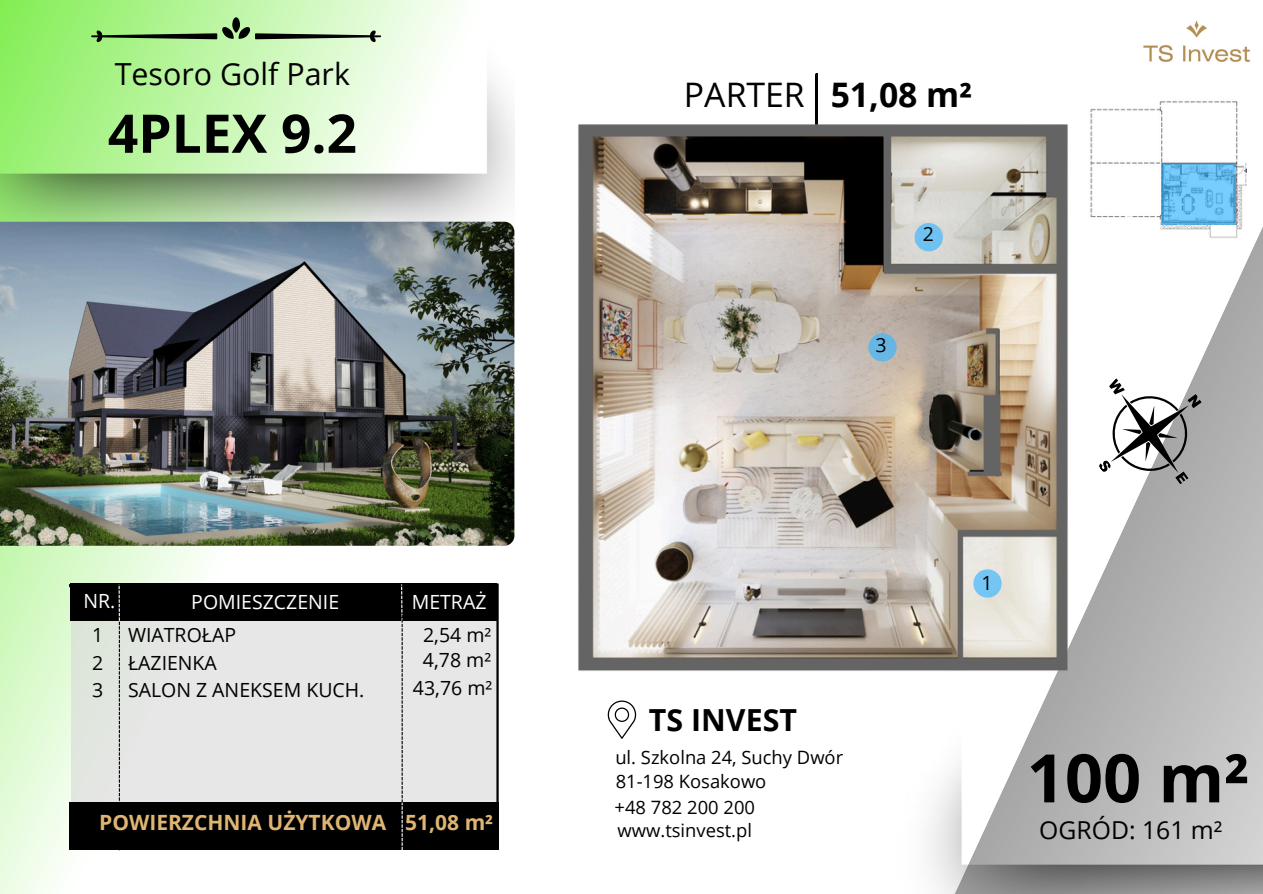
<style>
.page{position:relative;width:1263px;height:894px;background:#fff}
.page>*{position:absolute;margin:0;border:0;box-sizing:border-box;transform-origin:0 0}
.t1{font:700 66.9px "Open Sans";color:#000}
.t2{font:700 53.25px "Open Sans";color:#000}
.t3{font:700 33.75px "Open Sans";color:#000}
.t4{font:33.75px "Open Sans";color:#000}
.t5{font:30.45px "Open Sans";color:#000}
.t6{font:700 30.45px "Open Sans";color:#000}
.t7{font:24.75px "Open Sans";color:#000}
.t8{font:700 21px "Open Sans";color:#dfb572}
.t9{font:19.5px "Open Sans";color:#000}
.t10{font:19.5px "Open Sans";color:#fff}
.t11{font:18.45px "Open Sans";color:#000}
</style>
<div class="page">
<svg style="left:0;top:0;width:505px;height:893px"></svg>
<img style="left:1143px;top:20px;width:107px;height:42px">
<svg style="left:91px;top:17px;width:290px;height:16px;background:#b8eba2"></svg>
<svg style="left:816px;top:74px;width:1px;height:50px"></svg>
<svg style="left:1078px;top:227px;width:185px;height:489px"></svg>
<img style="left:578px;top:124px;width:500px;height:615px">
<div style="left:1101px;top:276px;width:60px;height:11px;background:#fff"></div>
<div style="left:1139px;top:281px;width:61px;height:11px;background:#fff"></div>
<img style="left:0;top:252px;width:514px;height:293px">
<img style="left:897px;top:716px;width:366px;height:177px">
<svg style="left:608px;top:700px;width:28px;height:38px"></svg>
<svg style="left:1082px;top:365px;width:135px;height:136px"></svg>
<img style="left:0;top:33px;width:515px;height:219px">
<div style="left:868px;top:333px;width:29px;height:28px;background:#67b6e3;border-radius:50%"></div>
<div style="left:973px;top:569px;width:29px;height:28px;background:#74c6f3;border-radius:50%"></div>
<img style="left:70px;top:584px;width:426px;height:218px">
<div style="left:71px;top:583px;width:426px;height:37px;background:#000"></div>
<svg style="left:119px;top:584px;width:1px;height:218px"></svg>
<div style="left:70px;top:802px;width:429px;height:48px;background:#000"></div>
<svg style="left:401px;top:584px;width:2px;height:266px"></svg>
<div style="left:915px;top:223px;width:28px;height:28px;background:#6fc1f1;border-radius:50%"></div>
<hr style="left:496px;top:583px;width:3px;height:252px;background:#000">
<img style="left:1087px;top:101px;width:159px;height:140px">
<svg style="left:1162px;top:163px;width:74px;height:61px;background:#66bbed"></svg>
<div style="left:1167px;top:231px;width:41px;height:9px;background:#fff"></div>
<h6 class="t5" style="left:115px;top:53px;width:237px">Tesoro Golf Park</h6>
<p class="t2" style="left:108px;top:96px;width:251px">4PLEX 9.2</p>
<p class="t10" style="left:84px;top:587px;width:33px">NR.</p>
<h5 class="t10" style="left:191px;top:587px;width:149px">POMIESZCZENIE</h5>
<p class="t10" style="left:412px;top:587px;width:76px">METRAŻ</p>
<p class="t9" style="left:92px;top:621px;width:13px">1</p>
<p class="t9" style="left:92px;top:648px;width:13px">2</p>
<p class="t9" style="left:92px;top:676px;width:13px">3</p>
<p class="t9" style="left:128px;top:621px;width:110px">WIATROŁAP</p>
<p class="t9" style="left:423px;top:621px;width:70px">2,54 m²</p>
<h2 class="t9" style="left:128px;top:648px;width:90px">ŁAZIENKA</h2>
<h4 class="t9" style="left:128px;top:676px;width:238px">SALON Z ANEKSEM KUCH.</h4>
<p class="t9" style="left:423px;top:646px;width:70px">4,78 m²</p>
<p class="t9" style="left:413px;top:673px;width:81px">43,76 m²</p>
<p class="t8" style="left:99px;top:807px;width:288px">POWIERZCHNIA UŻYTKOWA</p>
<p class="t8" style="left:405px;top:807px;width:90px">51,08 m²</p>
<p class="t4" style="left:684px;top:71px;width:122px">PARTER</p>
<p class="t3" style="left:831px;top:70px;width:143px">51,08 m²</p>
<p class="t9" style="left:923px;top:220px;width:13px">2</p>
<p class="t9" style="left:875px;top:331px;width:13px">3</p>
<p class="t6" style="left:649px;top:698px;width:150px">TS INVEST</p>
<p class="t11" style="left:615px;top:743px;width:229px">ul. Szkolna 24, Suchy Dwór</p>
<p class="t11" style="left:616px;top:768px;width:152px">81-198 Kosakowo</p>
<p class="t11" style="left:615px;top:793px;width:142px">+48 782 200 200</p>
<p class="t11" style="left:618px;top:817px;width:136px">www.tsinvest.pl</p>
<p class="t9" style="left:981px;top:569px;width:13px">1</p>
<p class="t1" style="left:1027px;top:730px;width:224px">100 m²</p>
<p class="t7" style="left:1039px;top:812px;width:185px">OGRÓD: 161 m²</p>
</div>
